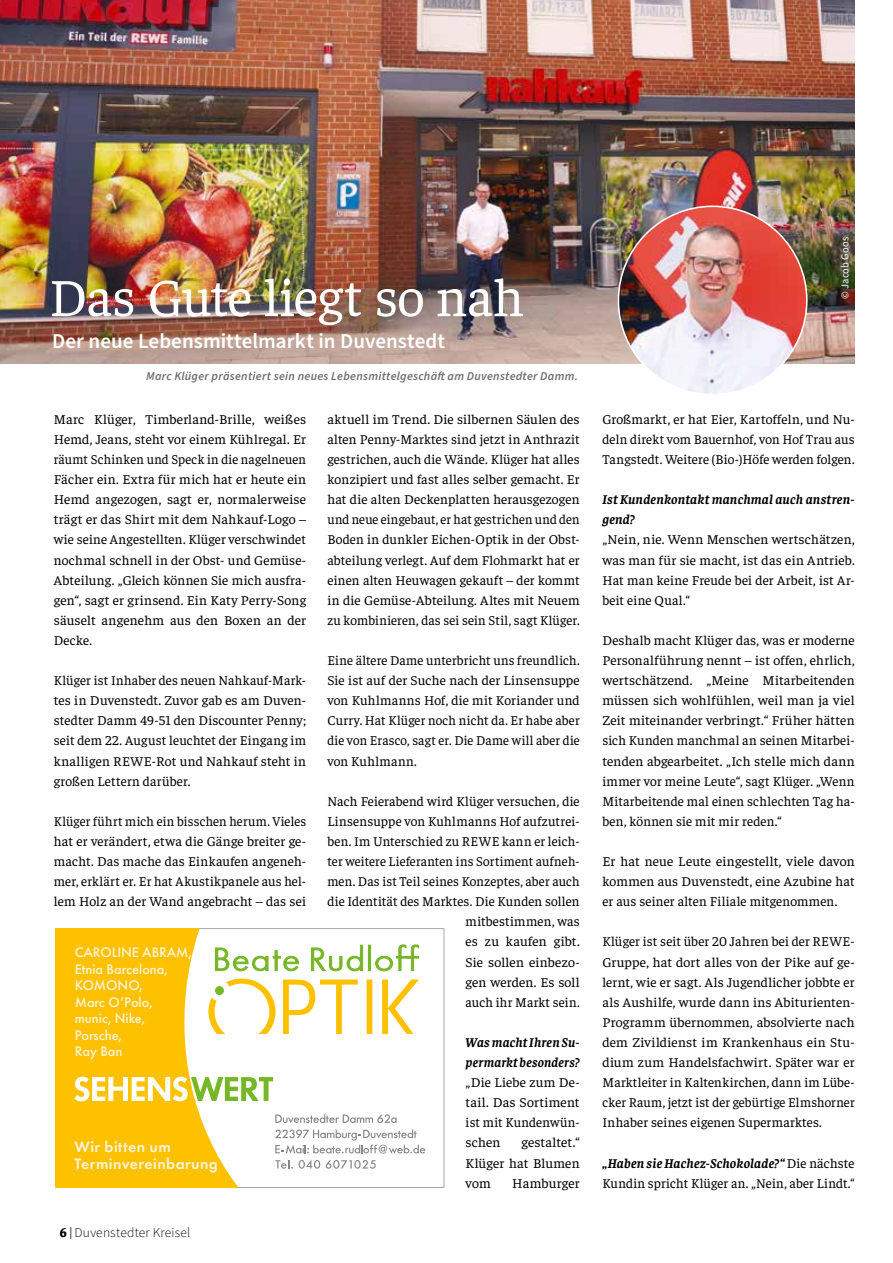
<style>
.page{position:relative;width:893px;height:1263px;background:#fff}
.page>*{position:absolute;margin:0;border:0;box-sizing:border-box;transform-origin:0 0}
.t1{font:54px "Faustina";letter-spacing:-.01em;color:#fff}
.t2{font:600 21px "Source Sans Pro";letter-spacing:.005em;color:#fff}
.t3{font:600 15.75px/16.2px "Futura PT";letter-spacing:.03em;color:#fff3d7}
.t4{font:500 14.4px/16.5px "Futura PT";color:#fff3d7}
.t5{font:13.5px/20.1px "Faustina";letter-spacing:.01em;color:#000;text-align:justify}
.t6{font:italic 700 13.5px/20.1px "Faustina";letter-spacing:.015em;color:#000}
.t7{font:300 13.5px "Source Sans Pro";letter-spacing:.015em;color:#000}
.t8{font:italic 600 12px "Source Sans Pro";letter-spacing:.025em;color:#6e6e6e}
.t9{font:10.5px "Source Sans Pro";letter-spacing:.015em;color:#fff}
.s1{font-family:"Faustina";font-weight:800}
.s2{font-weight:400;font-size:12px}
.s3{font-weight:700;font-style:italic}
</style>
<div class="page">
<img style="left:0;top:0;width:855px;height:363px">
<svg style="left:244px;top:928px;width:200px;height:260px"></svg>
<svg style="left:55px;top:928px;width:189px;height:260px;fill:#fdc100"></svg>
<svg style="left:275px;top:1114px;width:122px;height:9px"></svg>
<svg style="left:275px;top:1129px;width:150px;height:40px"></svg>
<svg style="left:208px;top:978px;width:211px;height:56px"></svg>
<div style="left:215px;top:986px;width:9px;height:9px;background:#75b726;border-radius:50%"></div>
<svg style="left:215px;top:947px;width:84px;height:24px"></svg>
<svg style="left:311px;top:944px;width:52px;height:27px"></svg>
<div style="left:368px;top:945px;width:3px;height:26px;border:1px solid #75b726"></div>
<svg style="left:375px;top:944px;width:44px;height:27px"></svg>
<svg style="left:74px;top:1077px;width:199px;height:24px"></svg>
<img style="left:618px;top:206px;width:190px;height:188px">
<h1 class="t1" style="left:49px;top:261px;width:477px">Das Gute liegt so nah</h1>
<h2 class="t2" style="left:52px;top:327px;width:394px">Der neue Lebensmittelmarkt in Duvenstedt</h2>
<p class="t8" style="left:146px;top:368px;width:434px">Marc Klüger präsentiert sein neues Lebensmittelgeschäft am Duvenstedter Damm.</p>
<p class="t5" style="left:54px;top:408px;width:254px">Marc Klüger, Timberland-Brille, weißes Hemd, Jeans, steht vor einem Kühlregal. Er räumt Schinken und Speck in die nagelneuen Fächer ein. Extra für mich hat er heute ein Hemd angezogen, sagt er, normalerweise trägt er das Shirt mit dem Nahkauf-Logo – wie seine Angestellten. Klüger verschwindet nochmal schnell in der Obst- und Gemüse-Abteilung. „Gleich können Sie mich ausfra&shy;gen“, sagt er grinsend. Ein Katy Perry-Song säuselt angenehm aus den Boxen an der Decke.</p>
<p class="t5" style="left:54px;top:670px;width:254px">Klüger ist Inhaber des neuen Nahkauf-Mark&shy;tes in Duvenstedt. Zuvor gab es am Duven&shy;stedter Damm 49-51 den Discounter Penny; seit dem 22. August leuchtet der Eingang im knalligen REWE-Rot und Nahkauf steht in großen Lettern darüber.</p>
<p class="t5" style="left:54px;top:810px;width:254px">Klüger führt mich ein bisschen herum. Vieles hat er verändert, etwa die Gänge breiter ge&shy;macht. Das mache das Einkaufen angeneh&shy;mer, erklärt er. Er hat Akustikpanele aus hel&shy;lem Holz an der Wand angebracht – das sei</p>
<p class="t4" style="left:75px;top:944px;width:119px">CAROLINE ABRAM,<br>Etnia Barcelona,<br>KOMONO,<br>Marc O’Polo, munic, Nike,<br>Porsche,<br>Ray Ban</p>
<p class="t3" style="left:74px;top:1139px;width:145px">Wir bitten um<br>Terminvereinbarung</p>
<p class="t7" style="left:60px;top:1224px;width:132px"><span class="s1">6</span> <span class="s2">|</span> Duvenstedter Kreisel</p>
<p class="t5" style="left:327px;top:408px;width:254px">aktuell im Trend. Die silbernen Säulen des alten Penny-Marktes sind jetzt in Anthrazit gestrichen, auch die Wände. Klüger hat alles konzipiert und fast alles selber gemacht. Er hat die alten Deckenplatten herausgezogen und neue eingebaut, er hat gestrichen und den Boden in dunkler Eichen-Optik in der Obst&shy;abteilung verlegt. Auf dem Flohmarkt hat er einen alten Heuwagen gekauft – der kommt in die Gemüse-Abteilung. Altes mit Neuem zu kombinieren, das sei sein Stil, sagt Klüger.</p>
<p class="t5" style="left:327px;top:649px;width:254px">Eine ältere Dame unterbricht uns freundlich.<br>Sie ist auf der Suche nach der Linsensuppe von Kuhlmanns Hof, die mit Koriander und Curry. Hat Klüger noch nicht da. Er habe aber die von Erasco, sagt er. Die Dame will aber die von Kuhlmann.</p>
<p class="t5" style="left:327px;top:790px;width:254px;text-align:right">Nach Feierabend wird Klüger versuchen, die<br>Linsensuppe von Kuhlmanns Hof aufzutrei&shy;ben. Im Unterschied zu REWE kann er leich&shy;ter weitere Lieferanten ins Sortiment aufneh&shy;men. Das ist Teil seines Konzeptes, aber auch die Identität des Marktes. Die Kunden sollen mitbestimmen, was<br>es zu kaufen gibt.<br>Sie sollen einbezo-<br>gen werden. Es soll<br>auch ihr Markt sein.</p>
<p class="t6" style="left:466px;top:1031px;width:116px">Was macht Ihren Su&shy;permarkt besonders?</p>
<p class="t5" style="left:466px;top:1072px;width:116px">„Die Liebe zum De&shy;tail. Das Sortiment ist mit Kundenwün&shy;schen</p>
<p class="t5" style="left:466px;top:1132px;width:116px;text-indent:56px">gestaltet.“ Klüger hat Blumen vom</p>
<p class="t5" style="left:512px;top:1172px;width:69px">Hamburger</p>
<p class="t9" style="left:838px;top:299px;width:63px;rotate:-90deg">© Jacob Goos</p>
<p class="t5" style="left:602px;top:408px;width:254px">Großmarkt, er hat Eier, Kartoffeln, und Nu&shy;deln direkt vom Bauernhof, von Hof Trau aus Tangstedt. Weitere (Bio-)Höfe werden folgen.</p>
<p class="t6" style="left:602px;top:489px;width:254px">Ist Kundenkontakt manchmal auch anstren&shy;gend?</p>
<p class="t5" style="left:602px;top:529px;width:254px">„Nein, nie. Wenn Menschen wertschätzen, was man für sie macht, ist das ein Antrieb.<br>Hat man keine Freude bei der Arbeit, ist Ar&shy;beit eine Qual.“</p>
<p class="t5" style="left:602px;top:629px;width:254px">Deshalb macht Klüger das, was er moderne Personalführung nennt – ist offen, ehrlich, wertschätzend. „Meine Mitarbeitenden müssen sich wohlfühlen, weil man ja viel Zeit miteinander verbringt.“ Früher hätten sich Kunden manchmal an seinen Mitarbei&shy;tenden abgearbeitet. „Ich stelle mich dann immer vor meine Leute“, sagt Klüger. „Wenn Mitarbeitende mal einen schlechten Tag ha&shy;ben, können sie mit mir reden.“</p>
<p class="t5" style="left:602px;top:850px;width:254px">Er hat neue Leute eingestellt, viele davon kommen aus Duvenstedt, eine Azubine hat er aus seiner alten Filiale mitgenommen.</p>
<p class="t5" style="left:602px;top:931px;width:254px">Klüger ist seit über 20 Jahren bei der REWE-Gruppe, hat dort alles von der Pike auf ge&shy;lernt, wie er sagt. Als Jugendlicher jobbte er als Aushilfe, wurde dann ins Abiturienten-Programm übernommen, absolvierte nach dem Zivildienst im Krankenhaus ein Stu&shy;dium zum Handelsfachwirt. Später war er Marktleiter in Kaltenkirchen, dann im Lübe&shy;cker Raum, jetzt ist der gebürtige Elmshorner Inhaber seines eigenen Supermarktes.</p>
<p class="t5" style="left:602px;top:1152px;width:254px"><span class="s3">„Haben sie Hachez-Schokolade?“</span> Die nächste<br>Kundin spricht Klüger an. „Nein, aber Lindt.“</p>
</div>
